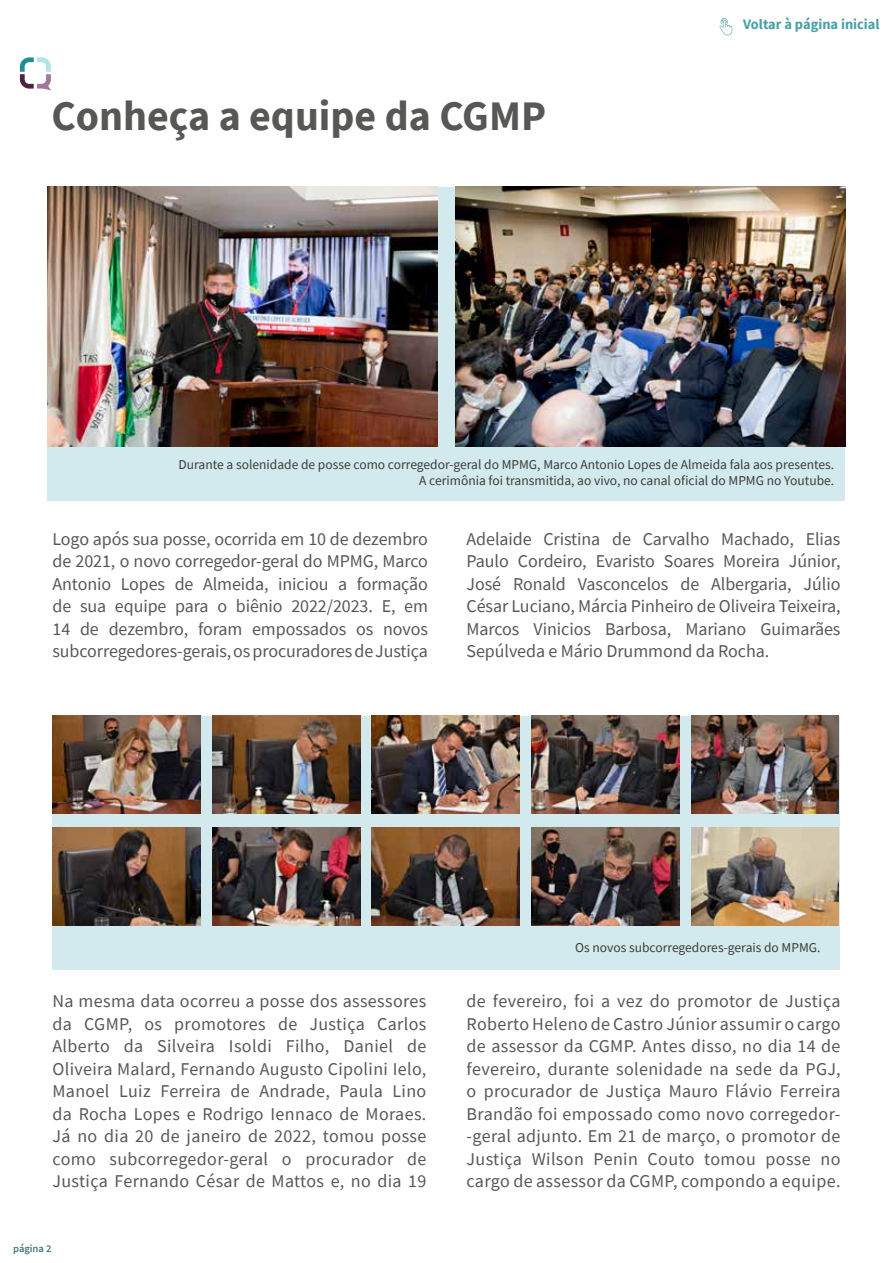
<style>
.page{position:relative;width:893px;height:1263px;background:#fff}
.page>*{position:absolute;margin:0;border:0;box-sizing:border-box;transform-origin:0 0}
.t1{font:700 42px "Source Sans Pro";color:#575756}
.t2{font:18px/22.5px "Source Sans Pro";letter-spacing:-.005em;color:#575756;text-align:justify}
.t3{font:700 14.4px "Source Sans Pro";color:#49a0a4}
.t4{font:13.5px/16.2px "Source Sans Pro";color:#3c3c3b;text-align:right}
.t5{font:600 10.5px "Source Sans Pro";color:#457678}
</style>
<div class="page">
<div style="left:52px;top:716px;width:788px;height:253px;background:#d2eaed"></div>
<div style="left:48px;top:187px;width:797px;height:313px;background:#d2eaed"></div>
<svg style="left:20px;top:57px;width:31px;height:33px"></svg>
<svg style="left:719px;top:18px;width:13px;height:17px"></svg>
<img style="left:372px;top:716px;width:148px;height:98px">
<img style="left:691px;top:716px;width:148px;height:98px">
<img style="left:531px;top:716px;width:148px;height:98px">
<img style="left:212px;top:827px;width:148px;height:98px">
<img style="left:212px;top:716px;width:148px;height:98px">
<img style="left:372px;top:827px;width:148px;height:98px">
<img style="left:52px;top:827px;width:148px;height:98px">
<img style="left:531px;top:827px;width:148px;height:98px">
<img style="left:52px;top:716px;width:148px;height:98px">
<img style="left:48px;top:187px;width:389px;height:259px">
<img style="left:456px;top:187px;width:389px;height:259px">
<img style="left:691px;top:827px;width:147px;height:98px">
<h1 class="t1" style="left:51px;top:87px;width:496px">Conheça a equipe da CGMP</h1>
<p class="t3" style="left:743px;top:14px;width:138px">Voltar à página inicial</p>
<p class="t4" style="left:179px;top:457px;width:657px">Durante a solenidade de posse como corregedor-geral do MPMG, Marco Antonio Lopes de Almeida fala aos presentes.<br>A cerimônia foi transmitida, ao vivo, no canal oficial do MPMG no Youtube.</p>
<p class="t2" style="left:52px;top:527px;width:377px">Logo após sua posse, ocorrida em 10 de dezembro de 2021, o novo corregedor-geral do MPMG, Marco Antonio Lopes de Almeida, iniciou a formação de sua equipe para o biênio 2022/2023. E, em 14 de dezembro, foram empossados os novos subcorregedores-gerais, os procuradores de Justiça</p>
<p class="t2" style="left:467px;top:527px;width:375px">Adelaide Cristina de Carvalho Machado, Elias Paulo Cordeiro, Evaristo Soares Moreira Júnior, José Ronald Vasconcelos de Albergaria, Júlio César Luciano, Márcia Pinheiro de Oliveira Teixeira, Marcos Vinicios Barbosa, Mariano Guimarães Sepúlveda e Mário Drummond da Rocha.</p>
<p class="t4" style="left:575px;top:939px;width:247px">Os novos subcorregedores-gerais do MPMG.</p>
<p class="t2" style="left:52px;top:990px;width:375px">Na mesma data ocorreu a posse dos assessores da CGMP, os promotores de Justiça Carlos Alberto da Silveira Isoldi Filho, Daniel de Oliveira Malard, Fernando Augusto Cipolini Ielo, Manoel Luiz Ferreira de Andrade, Paula Lino da Rocha Lopes e Rodrigo Iennaco de Moraes.<br>Já no dia 20 de janeiro de 2022, tomou posse como subcorregedor-geral o procurador de Justiça Fernando César de Mattos e, no dia 19</p>
<p class="t2" style="left:467px;top:990px;width:375px">de fevereiro, foi a vez do promotor de Justiça Roberto Heleno de Castro Júnior assumir o cargo de assessor da CGMP. Antes disso, no dia 14 de fevereiro, durante solenidade na sede da PGJ, o procurador de Justiça Mauro Flávio Ferreira Brandão foi empossado como novo corregedor--geral adjunto. Em 21 de março, o promotor de Justiça Wilson Penin Couto tomou posse no cargo de assessor da CGMP, compondo a equipe.</p>
<p class="t5" style="left:13px;top:1242px;width:40px">página 2</p>
</div>
